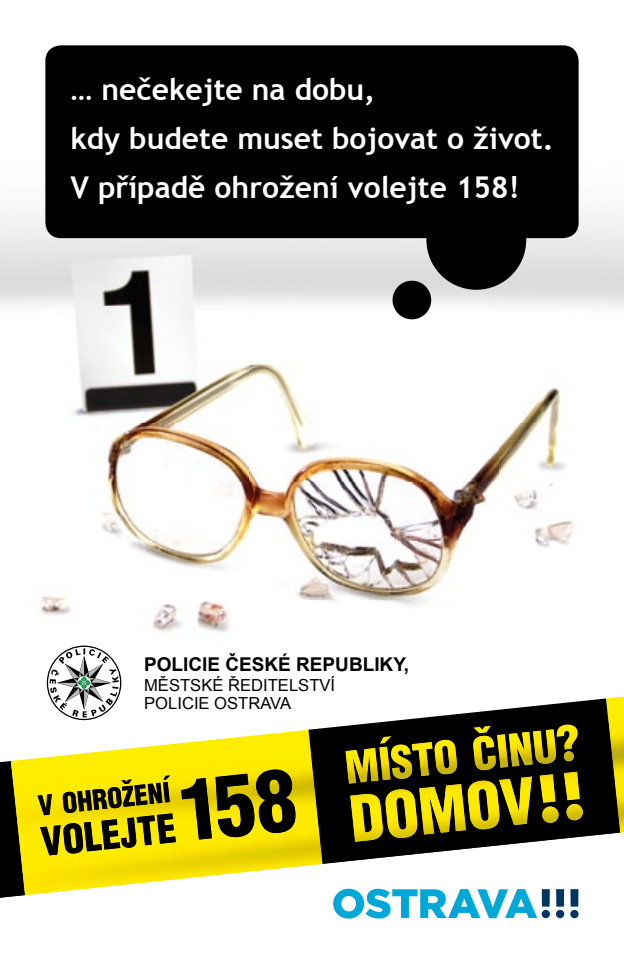
<style>
.page{position:relative;width:624px;height:964px;background:#fff}
.page>*{position:absolute;margin:0;border:0;box-sizing:border-box;transform-origin:0 0}
.t1{font:700 30px/49.2px "Trebuchet MS";color:#fff}
.t2{font:700 18.8px "Arial";color:#000}
.t3{font:16.8px/18px "Arial";color:#000}
</style>
<div class="page">
<img style="left:0;top:45px;width:624px;height:587px">
<div style="left:45px;top:45px;width:533px;height:193px;background:#000;border-radius:16px"></div>
<div style="left:426px;top:190px;width:100px;height:100px;background:#000;border-radius:50%"></div>
<div style="left:392px;top:281px;width:39px;height:38px;background:#000;border-radius:50%"></div>
<svg style="left:0;top:761px;width:11px;height:23px"></svg>
<svg style="left:611px;top:696px;width:13px;height:24px"></svg>
<svg style="left:11px;top:730px;width:297px;height:54px"></svg>
<svg style="left:308px;top:698px;width:312px;height:55px"></svg>
<div style="left:0;top:784px;width:25px;height:114px;background:#000"></div>
<img style="left:608px;top:720px;width:16px;height:112px">
<img style="left:13px;top:753px;width:298px;height:76px">
<img style="left:18px;top:797px;width:297px;height:76px">
<img style="left:23px;top:842px;width:298px;height:53px">
<img style="left:181px;top:778px;width:31px;height:61px">
<img style="left:215px;top:773px;width:39px;height:64px">
<img style="left:256px;top:769px;width:40px;height:64px">
<img style="left:37px;top:794px;width:15px;height:21px">
<img style="left:63px;top:792px;width:14px;height:21px">
<img style="left:77px;top:789px;width:31px;height:22px">
<img style="left:108px;top:787px;width:14px;height:21px">
<img style="left:121px;top:779px;width:14px;height:28px">
<img style="left:134px;top:784px;width:14px;height:21px">
<img style="left:148px;top:782px;width:14px;height:22px">
<img style="left:163px;top:775px;width:7px;height:27px">
<img style="left:40px;top:825px;width:21px;height:30px">
<img style="left:63px;top:823px;width:20px;height:30px">
<img style="left:84px;top:822px;width:18px;height:29px">
<img style="left:101px;top:819px;width:19px;height:30px">
<img style="left:121px;top:817px;width:15px;height:31px">
<img style="left:137px;top:815px;width:18px;height:30px">
<img style="left:157px;top:813px;width:19px;height:31px">
<img style="left:311px;top:722px;width:302px;height:75px">
<div style="left:315px;top:766px;width:302px;height:76px;background:#010101"></div>
<img style="left:320px;top:810px;width:300px;height:54px">
<img style="left:345px;top:748px;width:33px;height:36px">
<img style="left:379px;top:746px;width:11px;height:34px">
<img style="left:391px;top:744px;width:21px;height:35px">
<img style="left:412px;top:742px;width:20px;height:34px">
<img style="left:434px;top:740px;width:23px;height:34px">
<img style="left:473px;top:736px;width:23px;height:34px">
<img style="left:497px;top:734px;width:11px;height:34px">
<img style="left:508px;top:732px;width:24px;height:34px">
<img style="left:533px;top:729px;width:23px;height:35px">
<img style="left:350px;top:794px;width:33px;height:48px">
<img style="left:385px;top:789px;width:32px;height:49px">
<img style="left:419px;top:784px;width:47px;height:50px">
<img style="left:467px;top:780px;width:32px;height:49px">
<img style="left:499px;top:776px;width:33px;height:49px">
<img style="left:539px;top:772px;width:44px;height:51px">
<img style="left:556px;top:726px;width:21px;height:35px">
<svg style="left:46px;top:645px;width:76px;height:76px"></svg>
<svg style="left:333px;top:889px;width:204px;height:29px"></svg>
<div style="left:541px;top:889px;width:8px;height:17px;background:#00365f"></div>
<div style="left:541px;top:910px;width:9px;height:8px;background:#00365f;border-radius:50%"></div>
<div style="left:556px;top:889px;width:8px;height:17px;background:#00365f"></div>
<div style="left:556px;top:910px;width:8px;height:8px;background:#00365f;border-radius:50%"></div>
<div style="left:570px;top:889px;width:8px;height:17px;background:#00365f"></div>
<div style="left:570px;top:910px;width:8px;height:8px;background:#00365f;border-radius:50%"></div>
<p class="t1" style="left:70px;top:64px;width:485px">… nečekejte na dobu,<br>kdy budete muset bojovat o život.<br>V případě ohrožení volejte 158!</p>
<p class="t2" style="left:144px;top:652px;width:266px">POLICIE ČESKÉ REPUBLIKY,</p>
<p class="t3" style="left:144px;top:676px;width:192px">MĚSTSKÉ ŘEDITELSTVÍ<br>POLICIE OSTRAVA</p>
</div>
